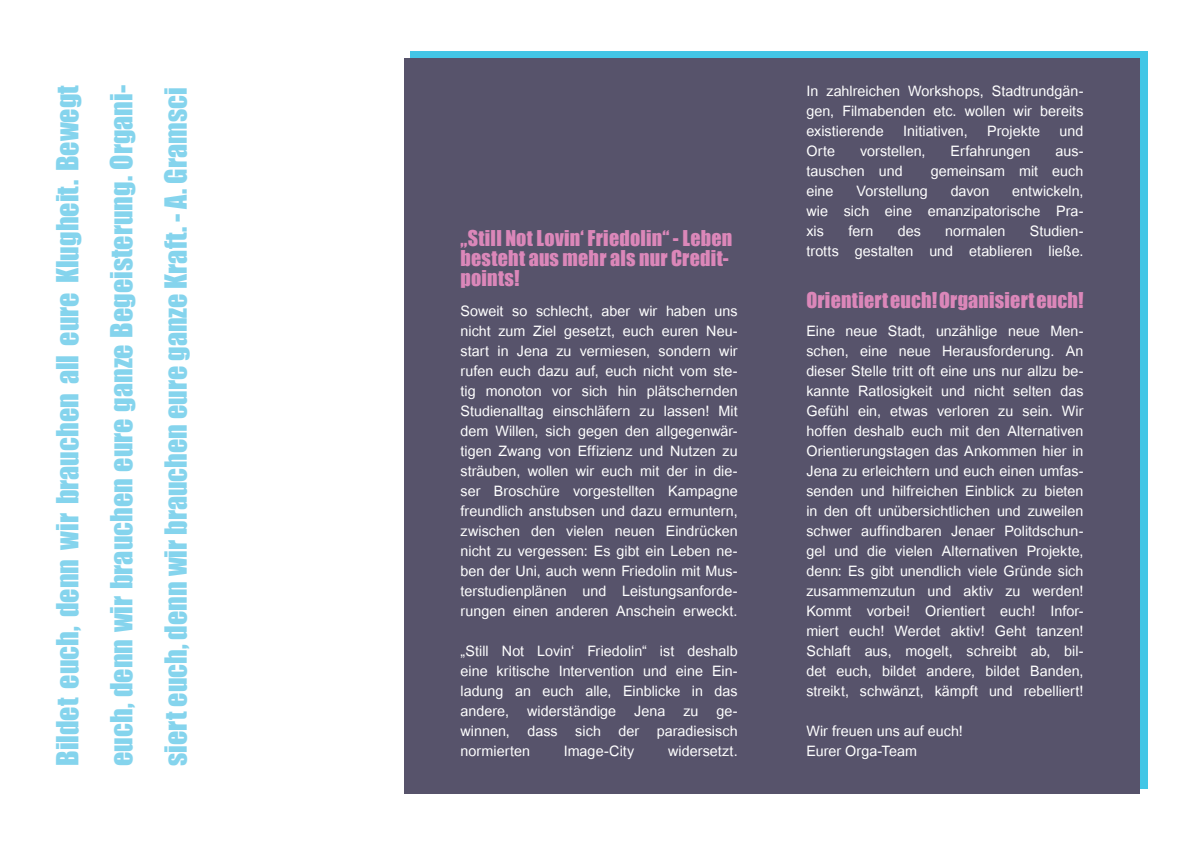
<style>
.page{position:relative;width:1197px;height:851px;background:#fff}
.page>*{position:absolute;margin:0;border:0;box-sizing:border-box;transform-origin:0 0}
.t1{font:28px/54px "Impact";color:#85d4ed;text-align:justify}
.t2{font:20px/20px "Utsaah";color:#fff;text-align:justify}
.t3{font:20px/20px "Impact";letter-spacing:.01em;color:#db87b9}
</style>
<div class="page">
<div style="left:410px;top:51px;width:737px;height:737px;background:#43c6e6"></div>
<div style="left:404px;top:58px;width:735px;height:735px;background:#57536b"></div>
<h1 class="t1" style="left:40px;top:765px;width:682px;rotate:-90deg">Bildet euch, denn wir brauchen all eure Klugheit. Bewegt euch, denn wir brauchen eure ganze Begeisterung. Organi&shy;siert euch, denn wir brauchen eure ganze Kraft. - A. Gramsci</h1>
<p class="t3" style="left:460px;top:227px;width:273px">„Still Not Lovin‘ Friedolin“ - Leben besteht aus mehr als nur Credit&shy;points!</p>
<p class="t2" style="left:460px;top:302px;width:278px">Soweit so schlecht, aber wir haben uns nicht zum Ziel gesetzt, euch euren Neu&shy;start in Jena zu vermiesen, sondern wir rufen euch dazu auf, euch nicht vom ste&shy;tig monoton vor sich hin plätschernden Studienalltag einschläfern zu lassen! Mit dem Willen, sich gegen den allgegenwär&shy;tigen Zwang von Effizienz und Nutzen zu sträuben, wollen wir euch mit der in die&shy;ser Broschüre vorgestellten Kampagne freundlich anstubsen und dazu ermuntern, zwischen den vielen neuen Eindrücken nicht zu vergessen: Es gibt ein Leben ne&shy;ben der Uni, auch wenn Friedolin mit Mus&shy;terstudienplänen und Leistungsanforde&shy;rungen einen anderen Anschein erweckt.</p>
<p class="t2" style="left:460px;top:642px;width:278px">„Still Not Lovin‘ Friedolin“ ist deshalb eine kritische Intervention und eine Ein&shy;ladung an euch alle, Einblicke in das andere, widerständige Jena zu ge&shy;winnen, dass sich der paradiesisch normierten</p>
<p class="t2" style="left:563px;top:742px;width:72px">Image-City</p>
<p class="t2" style="left:668px;top:742px;width:71px">widersetzt.</p>
<p class="t2" style="left:806px;top:82px;width:278px">In zahlreichen Workshops, Stadtrundgän&shy;gen, Filmabenden etc. wollen wir bereits existierende Initiativen, Projekte und Orte</p>
<p class="t2" style="left:860px;top:142px;width:67px">vorstellen,</p>
<p class="t2" style="left:950px;top:142px;width:81px">Erfahrungen</p>
<p class="t2" style="left:1055px;top:142px;width:29px">aus-</p>
<p class="t2" style="left:806px;top:162px;width:98px">tauschen und</p>
<p class="t2" style="left:806px;top:162px;width:278px;text-indent:124px">gemeinsam mit euch eine Vorstellung davon entwickeln, wie sich eine emanzipatorische Pra&shy;xis fern des normalen Studien&shy;trotts gestalten und etablieren ließe.</p>
<p class="t3" style="left:806px;top:289px;width:278px">Orientiert euch! Organisiert euch!</p>
<p class="t2" style="left:806px;top:322px;width:278px">Eine neue Stadt, unzählige neue Men&shy;schen, eine neue Herausforderung. An dieser Stelle tritt oft eine uns nur allzu be&shy;kannte Ratlosigkeit und nicht selten das Gefühl ein, etwas verloren zu sein. Wir hoffen deshalb euch mit den Alternativen Orientierungstagen das Ankommen hier in Jena zu erleichtern und euch einen umfas&shy;senden und hilfreichen Einblick zu bieten in den oft unübersichtlichen und zuweilen schwer auffindbaren Jenaer Politdschun&shy;gel und die vielen Alternativen Projekte, denn: Es gibt unendlich viele Gründe sich zusammemzutun und aktiv zu werden!<br>Kommt vorbei! Orientiert euch! Infor&shy;miert euch! Werdet aktiv! Geht tanzen!<br>Schlaft aus, mogelt, schreibt ab, bil&shy;det euch, bildet andere, bildet Banden, streikt, schwänzt, kämpft und rebelliert!</p>
<p class="t2" style="left:806px;top:722px;width:158px">Wir freuen uns auf euch!<br>Eurer Orga-Team</p>
</div>
